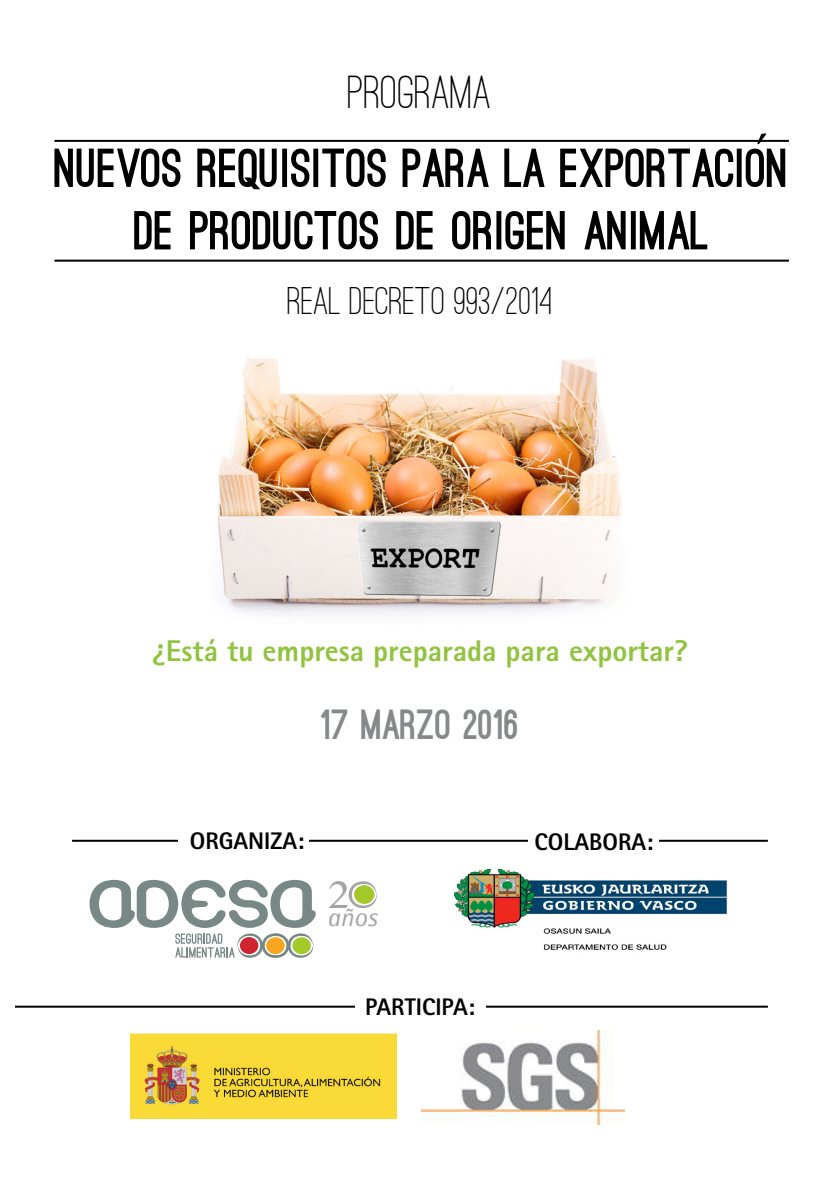
<style>
.page{position:relative;width:840px;height:1191px;background:#fff}
.page>*{position:absolute;margin:0;border:0;box-sizing:border-box;transform-origin:0 0}
.t1{font:60px "Minion Pro";color:#000}
.t2{font:900 52px/62.4px "Ostrich Sans";color:#000;text-align:center}
.t3{font:500 48px "Ostrich Sans";color:#000}
.t4{font:500 40px "Ostrich Sans";color:#000}
.t5{font:900 40px "Ostrich Sans";color:#86888a}
.t6{font:39px "Oriya MN";color:#a4a4a4}
.t7{font:800 30px "Rotis Sans Serif";color:#90c43e}
.t8{font:italic 26px "Rotis Semi Sans";color:#a4a4a4}
.t9{font:800 24px "Rotis Sans Serif";color:#000}
</style>
<div class="page">
<hr style="left:72px;top:839px;width:695px;height:2px;background:#000">
<hr style="left:15px;top:1005px;width:752px;height:2px;background:#000">
<hr style="left:54px;top:140px;width:734px;height:2px;background:#000">
<hr style="left:54px;top:260px;width:734px;height:2px;background:#000">
<svg style="left:348px;top:881px;width:29px;height:27px"></svg>
<div style="left:354px;top:885px;width:20px;height:19px;background:#a3c82a;border-radius:50%"></div>
<svg style="left:89px;top:880px;width:227px;height:78px"></svg>
<div style="left:354px;top:998px;width:131px;height:17px;background:#fff"></div>
<div style="left:528px;top:833px;width:131px;height:17px;background:#fff"></div>
<div style="left:178px;top:832px;width:131px;height:17px;background:#fff"></div>
<img style="left:453px;top:869px;width:275px;height:81px">
<img style="left:421px;top:1030px;width:203px;height:94px">
<img style="left:130px;top:1033px;width:266px;height:85px">
<img style="left:217px;top:358px;width:405px;height:257px">
<p class="t3" style="left:348px;top:63px;width:146px">PROGRAMA</p>
<p class="t1" style="left:746px;top:115px;width:25px">´</p>
<p class="t2" style="left:54px;top:139px;width:735px">NUEVOS REQUISITOS PARA LA EXPORTACION<br>DE PRODUCTOS DE ORIGEN ANIMAL</p>
<p class="t4" style="left:287px;top:277px;width:266px">REAL DECRETO 993/2014</p>
<p class="t7" style="left:152px;top:632px;width:537px">¿Está tu empresa preparada para exportar?</p>
<p class="t5" style="left:320px;top:710px;width:200px">17 MARZO 2016</p>
<p class="t9" style="left:190px;top:825px;width:116px">ORGANIZA:</p>
<p class="t6" style="left:327px;top:872px;width:24px">2</p>
<p class="t8" style="left:327px;top:901px;width:52px">años</p>
<p class="t9" style="left:365px;top:991px;width:111px">PARTICIPA:</p>
<p class="t9" style="left:534px;top:826px;width:120px">COLABORA:</p>
</div>
